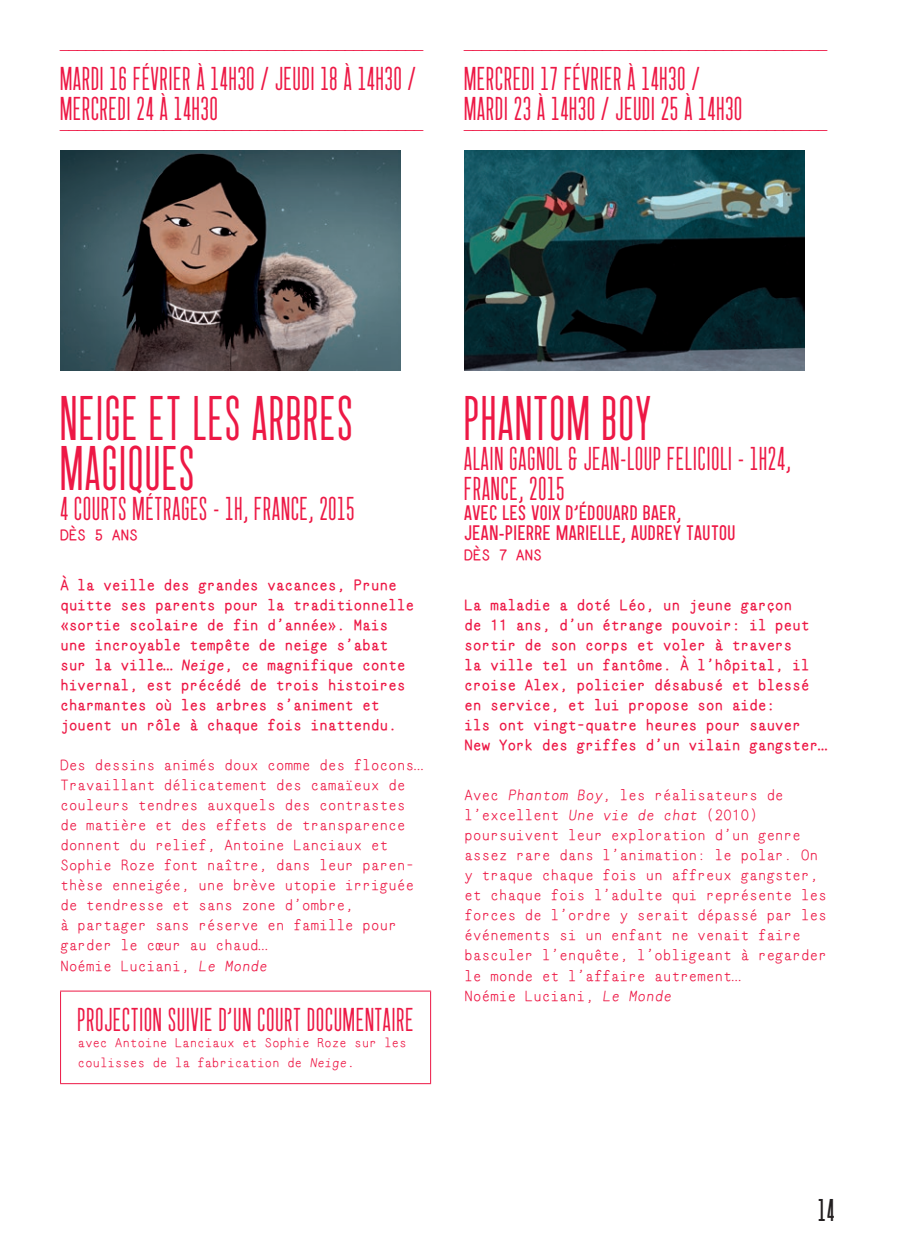
<style>
.page{position:relative;width:908px;height:1248px;background:#fff}
.page>*{position:absolute;margin:0;border:0;box-sizing:border-box;transform-origin:0 0}
.t1{font:40px/50px "Garaje Grand width 220 weight 800";letter-spacing:.05em;color:#ed1845}
.t2{font:21px/30px "Garaje Grand width 220 weight 800";letter-spacing:.05em;color:#ed1845}
.t3{font:21px/20px "Garaje Grand width 140 weight 800";letter-spacing:.025em;color:#ed1845}
.t4{font:20px "Garaje Grand width 220 weight 999";color:#231f20}
.t5{font:500 15px/20px "Mononi Mono";letter-spacing:-.025em;color:#ed1845}
.t6{font:15px/20px "Mononi Mono";letter-spacing:-.025em;color:#ed1845}
.t7{font:500 13px/20px "Mononi Mono";letter-spacing:-.025em;color:#ed1845}
.s1{font-style:italic}
.s2{font-size:15px}
</style>
<div class="page">
<hr style="left:60px;top:990px;width:371px;height:1px;background:#ed1845">
<hr style="left:60px;top:991px;width:1px;height:92px;background:#ed1845">
<hr style="left:430px;top:991px;width:1px;height:92px;background:#ed1845">
<hr style="left:60px;top:1083px;width:371px;height:1px;background:#ed1845">
<img style="left:60px;top:150px;width:340px;height:220px">
<img style="left:464px;top:150px;width:340px;height:220px">
<p class="t5" style="left:60px;top:41px;width:364px">——————————————————————————————————————————</p>
<h2 class="t2" style="left:60px;top:68px;width:357px">MARDI 16 FÉVRIER À 14H30 / JEUDI 18 À 14H30 /<br>MERCREDI 24 À 14H30</h2>
<p class="t5" style="left:60px;top:121px;width:364px">——————————————————————————————————————————</p>
<p class="t5" style="left:464px;top:41px;width:364px">——————————————————————————————————————————</p>
<h2 class="t2" style="left:464px;top:68px;width:279px">MERCREDI 17 FÉVRIER À 14H30 /<br>MARDI 23 À 14H30 / JEUDI 25 À 14H30</h2>
<p class="t5" style="left:464px;top:121px;width:364px">——————————————————————————————————————————</p>
<h1 class="t1" style="left:60px;top:401px;width:294px">NEIGE ET LES ARBRES<br>MAGIQUES</h1>
<h2 class="t2" style="left:60px;top:498px;width:296px">4 COURTS MÉTRAGES - 1H, FRANCE, 2015</h2>
<p class="t6" style="left:60px;top:525px;width:79px">DÈS 5 ANS</p>
<p class="t6" style="left:60px;top:575px;width:356px">À la veille des grandes vacances, Prune quitte ses parents pour la traditionnelle «sortie scolaire de fin d’année». Mais une incroyable tempête de neige s’abat sur la ville… <span class="s1">Neige</span>, ce magnifique conte hivernal, est précédé de trois histoires charmantes où les arbres s’animent et jouent un rôle à chaque fois inattendu.</p>
<p class="t5" style="left:60px;top:755px;width:364px">Des dessins animés doux comme des flocons… Travaillant délicatement des camaïeux de couleurs tendres auxquels des contrastes de matière et des effets de transparence donnent du relief, Antoine Lanciaux et Sophie Roze font naître, dans leur paren&shy;thèse enneigée, une brève utopie irriguée de tendresse et sans zone d’ombre,<br>à partager sans réserve en famille pour garder le cœur au chaud…<br>Noémie Luciani, <span class="s1">Le Monde</span></p>
<h2 class="t2" style="left:78px;top:1008px;width:337px">PROJECTION SUIVIE D’UN COURT DOCUMENTAIRE</h2>
<p class="t7" style="left:78px;top:1031px;width:330px">avec Antoine Lanciaux et Sophie Roze sur les coulisses de la fabrication de <span class="s1">Neige</span><span class="s2">.</span></p>
<h1 class="t1" style="left:464px;top:401px;width:188px">PHANTOM BOY</h1>
<h2 class="t2" style="left:464px;top:448px;width:328px">ALAIN GAGNOL &amp; JEAN-LOUP FELICIOLI - 1H24,<br>FRANCE, 2015</h2>
<h2 class="t3" style="left:464px;top:503px;width:273px">AVEC LES VOIX D’ÉDOUARD BAER,<br>JEAN-PIERRE MARIELLE, AUDREY TAUTOU</h2>
<p class="t6" style="left:464px;top:545px;width:79px">DÈS 7 ANS</p>
<p class="t6" style="left:464px;top:595px;width:364px">La maladie a doté Léo, un jeune garçon<br>de 11 ans, d’un étrange pouvoir: il peut sortir de son corps et voler à travers<br>la ville tel un fantôme. À l’hôpital, il croise Alex, policier désabusé et blessé en service, et lui propose son aide:<br>ils ont vingt-quatre heures pour sauver New York des griffes d’un vilain gangster…</p>
<p class="t5" style="left:464px;top:785px;width:364px">Avec <span class="s1">Phantom Boy</span>, les réalisateurs de l’excellent <span class="s1">Une vie de chat</span> (2010) poursuivent leur exploration d’un genre assez rare dans l’animation: le polar. On y traque chaque fois un affreux gangster, et chaque fois l’adulte qui représente les forces de l’ordre y serait dépassé par les événements si un enfant ne venait faire basculer l’enquête, l’obligeant à regarder le monde et l’affaire autrement…<br>Noémie Luciani, <span class="s1">Le Monde</span></p>
<h3 class="t4" style="left:817px;top:1201px;width:17px">14</h3>
</div>
